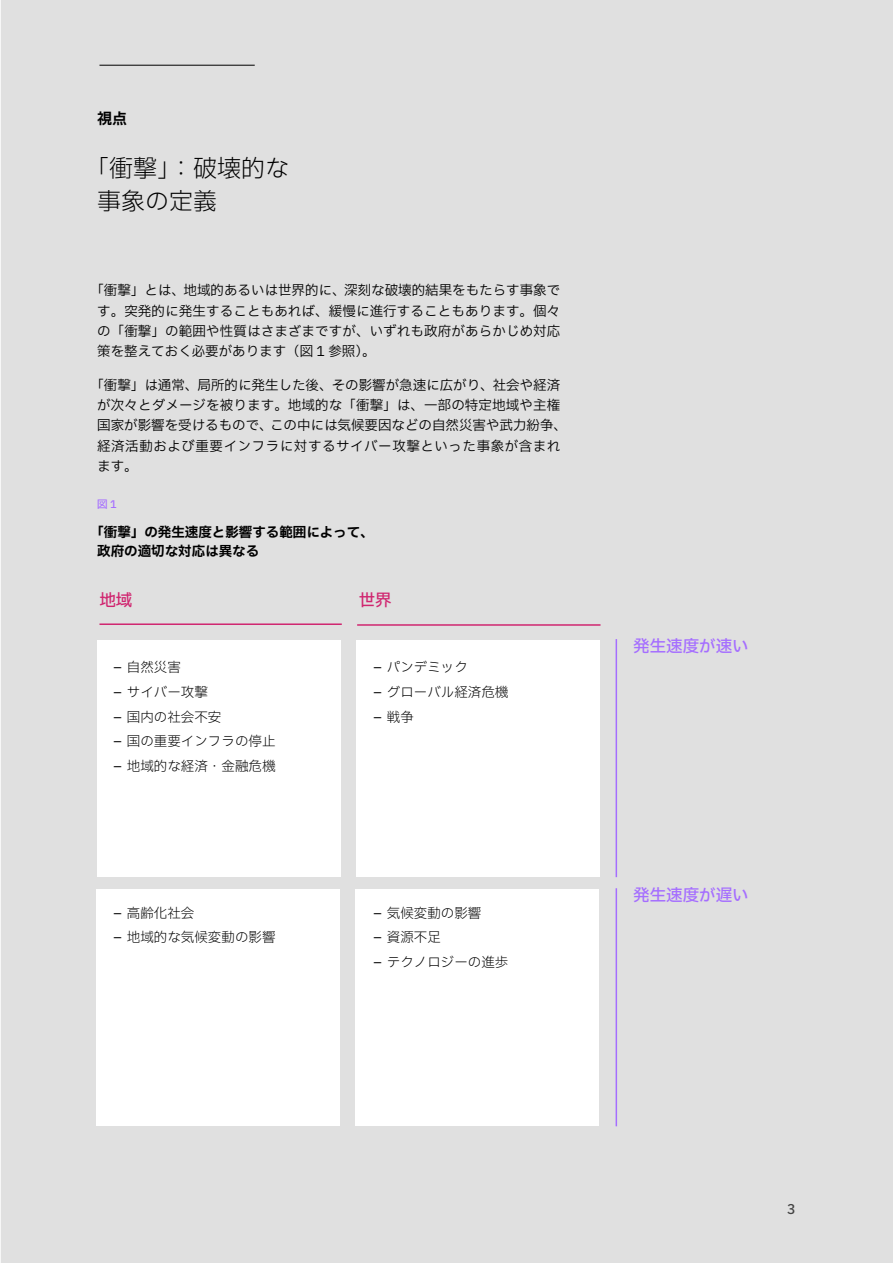
<style>
.page{position:relative;width:893px;height:1263px;background:#fff}
.page>*{position:absolute;margin:0;border:0;box-sizing:border-box;transform-origin:0 0}
.PersTitle__16_20{font:300 24px/33px "IBM Plex Sans JP";color:#000}
.Body_Reg__9_13_5{font:16.5px "IBM Plex Sans JP Medm";color:#a56eff}
.Body_Reg__9_13_5-2{font:16.5px "IBM Plex Sans JP Medm";color:#d02670}
.Perspective_Identification{font:700 15px "IBM Plex Sans JP";color:#000}
.Body_Reg__9_13_5-3{font:13.5px/20.2px "IBM Plex Sans JP";letter-spacing:.01em;color:#000;text-align:justify}
.t1{font:300 13.5px "IBM Plex Sans JP";color:#000}
.Figure_Heading_Bold{font:700 13.5px/19.5px "IBM Plex Sans JP";color:#000}
.t2{font:13.5px "IBM Plex Sans JP Medm";color:#000}
.Figure_Number{font:10.5px "IBM Plex Sans JP Medm";color:#a56eff}
.s1{font-weight:400}
</style>
<div class="page">
<div style="left:1px;top:0;width:892px;height:1263px;background:#e0e0e0"></div>
<hr style="left:99px;top:65px;width:156px;height:1px;background:#000">
<div style="left:98px;top:640px;width:243px;height:236px;background:#fff"></div>
<div style="left:356px;top:640px;width:244px;height:236px;background:#fff"></div>
<div style="left:97px;top:889px;width:243px;height:236px;background:#fff"></div>
<div style="left:355px;top:889px;width:244px;height:236px;background:#fff"></div>
<hr style="left:99px;top:623px;width:243px;height:2px;background:#d02670">
<hr style="left:357px;top:624px;width:243px;height:1px;background:#d02670">
<hr style="left:616px;top:639px;width:1px;height:238px;background:#a56eff">
<hr style="left:616px;top:888px;width:1px;height:238px;background:#a56eff">
<p class="Perspective_Identification" style="left:97px;top:107px;width:31px">視点</p>
<p class="PersTitle__16_20" style="left:97px;top:150px;width:193px;text-indent:-12px">「衝撃」：破壊的な事象の定義</p>
<p class="Body_Reg__9_13_5-3" style="left:97px;top:279px;width:465px;text-indent:-7px">「衝撃」とは、地域的あるいは世界的に、深刻な破壊的結果をもたらす事象です。突発的に発生することもあれば、緩慢に進行することもあります。個々の「衝撃」の範囲や性質はさまざまですが、いずれも政府があらかじめ対応策を整えておく必要があります（図 1 参照）。</p>
<p class="Body_Reg__9_13_5-3" style="left:97px;top:374px;width:471px;text-align:left;text-indent:-7px">「衝撃」は通常、局所的に発生した後、その影響が急速に広がり、社会や経済が次々とダメージを被ります。地域的な「衝撃」は、一部の特定地域や主権国家が影響を受けるもので、この中には気候要因などの自然災害や武力紛争、経済活動および重要インフラに対するサイバー攻撃といった事象が含まれます。</p>
<p class="Figure_Number" style="left:97px;top:496px;width:21px">図1</p>
<p class="Figure_Heading_Bold" style="left:97px;top:521px;width:278px;text-indent:-7px">「衝撃」の発生速度と影響する範囲によって、政府の適切な対応は異なる</p>
<p class="Body_Reg__9_13_5-2" style="left:99px;top:588px;width:34px">地域</p>
<p class="Body_Reg__9_13_5-2" style="left:359px;top:588px;width:34px">世界</p>
<p class="t1" style="left:113px;top:657px;width:69px"><span class="s1">–</span> 自然災害</p>
<p class="t1" style="left:113px;top:682px;width:96px"><span class="s1">–</span> サイバー攻撃</p>
<p class="t1" style="left:113px;top:707px;width:110px"><span class="s1">–</span> 国内の社会不安</p>
<p class="t1" style="left:113px;top:732px;width:164px"><span class="s1">–</span> 国の重要インフラの停止</p>
<p class="t1" style="left:113px;top:756px;width:164px"><span class="s1">–</span> 地域的な経済・金融危機</p>
<p class="t1" style="left:113px;top:903px;width:83px"><span class="s1">–</span> 高齢化社会</p>
<p class="t1" style="left:113px;top:927px;width:164px"><span class="s1">–</span> 地域的な気候変動の影響</p>
<p class="t1" style="left:373px;top:657px;width:96px"><span class="s1">–</span> パンデミック</p>
<p class="t1" style="left:373px;top:682px;width:136px"><span class="s1">–</span> グローバル経済危機</p>
<p class="t1" style="left:373px;top:707px;width:42px"><span class="s1">–</span> 戦争</p>
<p class="t1" style="left:373px;top:903px;width:109px"><span class="s1">–</span> 気候変動の影響</p>
<p class="t1" style="left:373px;top:927px;width:69px"><span class="s1">–</span> 資源不足</p>
<p class="t1" style="left:373px;top:952px;width:136px"><span class="s1">–</span> テクノロジーの進歩</p>
<p class="Body_Reg__9_13_5" style="left:633px;top:633px;width:117px">発生速度が速い</p>
<p class="Body_Reg__9_13_5" style="left:633px;top:882px;width:117px">発生速度が遅い</p>
<p class="t2" style="left:787px;top:1199px;width:10px">3</p>
</div>
